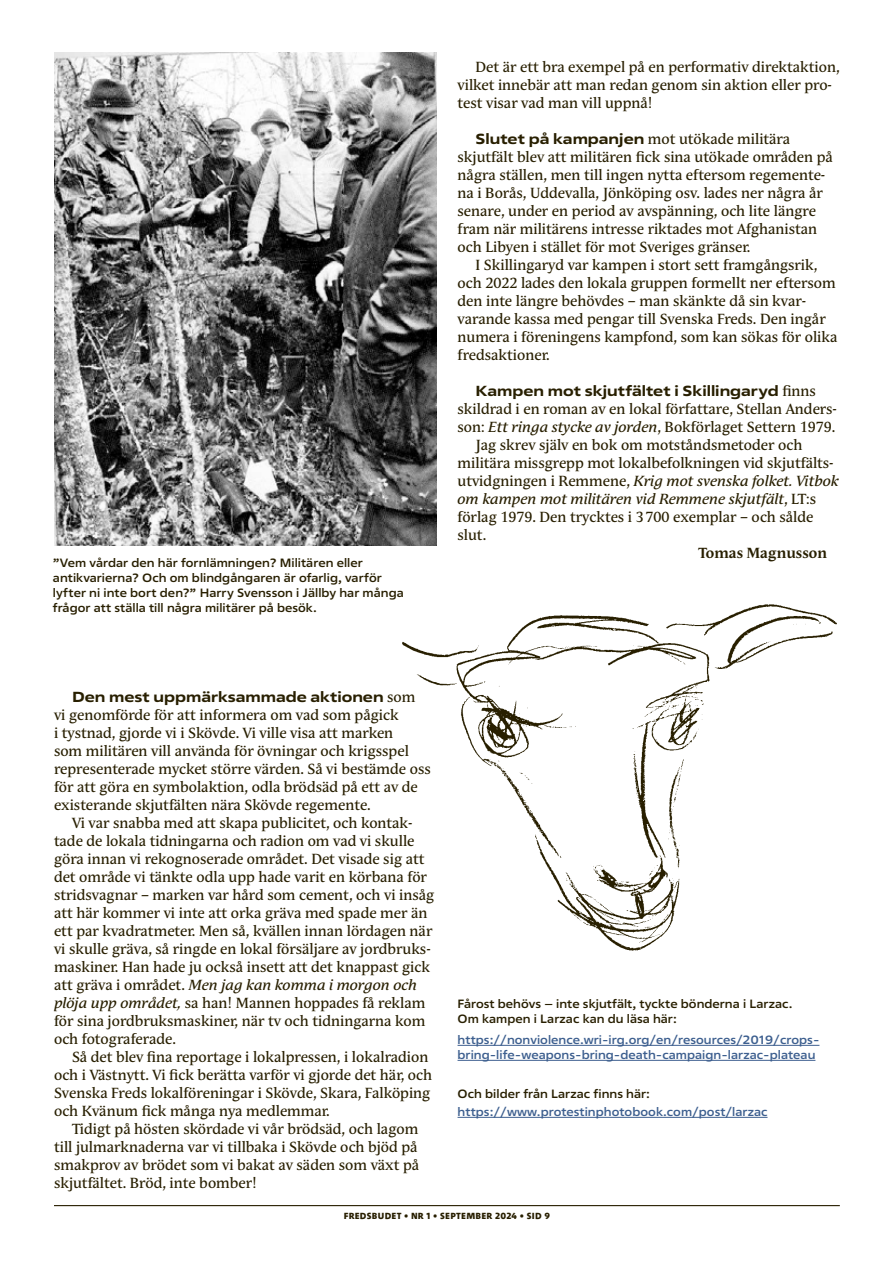
<style>
.page{position:relative;width:893px;height:1263px;background:#fff}
.page>*{position:absolute;margin:0;border:0;box-sizing:border-box;transform-origin:0 0}
.t1{font:14.55px/18px "Andulka Text Pro";color:#281f00}
.t2{font:italic 14.55px "Andulka Text Pro";color:#281f00}
.t3{font:700 expanded 14.55px "Fact";color:#281f00}
.t4{font:700 14.55px "Andulka Text Pro";color:#281f00}
.t5{font:500 semi-expanded 12px/15px "Fact";letter-spacing:.005em;color:#281f00}
.t6{font:500 semi-expanded 12px/15px "Fact";letter-spacing:.005em;color:#3d5f8f}
.t7{font:800 9px "Between 3";letter-spacing:.03em;color:#281f00}
.s1{font-family:"Fact";font-weight:700;font-stretch:expanded}
.s2{font-family:"Andulka Text Pro";font-weight:400;font-stretch:normal}
.s3{font-style:italic}
.s4{font-style:normal}
</style>
<div class="page">
<hr style="left:54px;top:1205px;width:786px;height:1px;background:#281f00">
<hr style="left:458px;top:1045px;width:361px;height:1px;background:#3d5f8f">
<hr style="left:458px;top:1060px;width:357px;height:1px;background:#3d5f8f">
<hr style="left:458px;top:1117px;width:309px;height:1px;background:#3d5f8f">
<img style="left:54px;top:53px;width:383px;height:493px">
<img style="left:402px;top:604px;width:435px;height:347px">
<p class="t5" style="left:53px;top:555px;width:352px">”Vem vårdar den här fornlämningen? Militären eller antikvarierna? Och om blindgångaren är ofarlig, varför lyfter ni inte bort den?” Harry Svensson i Jällby har många frågor att ställa till några militärer på besök.</p>
<p class="t1" style="left:458px;top:58px;width:384px;text-indent:18px">Det är ett bra exempel på en performativ direktaktion, vilket innebär att man redan genom sin aktion eller pro&shy;test visar vad man vill uppnå!</p>
<p class="t1" style="left:458px;top:130px;width:377px;text-indent:18px"><span class="s1">Slutet på kampanjen</span> mot utökade militära skjutfält blev att militären fick sina utökade områden på några ställen, men till ingen nytta eftersom regemente&shy;na i Borås, Uddevalla, Jönköping osv. lades ner några år senare, under en period av avspänning, och lite längre fram när militärens intresse riktades mot Afghanistan och Libyen i stället för mot Sveriges gränser.</p>
<p class="t1" style="left:458px;top:256px;width:381px;text-indent:18px">I Skillingaryd var kampen i stort sett framgångsrik, och 2022 lades den lokala gruppen formellt ner eftersom den inte längre behövdes – man skänkte då sin kvar&shy;varande kassa med pengar till Svenska Freds. Den ingår numera i föreningens kampfond, som kan sökas för olika fredsaktioner.</p>
<p class="t3" style="left:476px;top:381px;width:342px">Kampen mot skjutfältet i Skillingaryd <span class="s2">finns</span></p>
<p class="t1" style="left:458px;top:400px;width:381px">skildrad i en roman av en lokal författare, Stellan Anders-</p>
<p class="t1" style="left:458px;top:418px;width:379px">son: <span class="s3">Ett ringa stycke av jorden</span>, Bokförlaget Settern 1979.</p>
<p class="t1" style="left:476px;top:436px;width:328px">Jag skrev själv en bok om motståndsmetoder och</p>
<p class="t1" style="left:458px;top:454px;width:378px">militära missgrepp mot lokalbefolkningen vid skjutfälts-</p>
<p class="t2" style="left:458px;top:472px;width:383px"><span class="s4">utvidgningen i Remmene,</span> Krig mot svenska folket. Vitbok</p>
<p class="t2" style="left:458px;top:490px;width:360px">om kampen mot militären vid Remmene skjutfält<span class="s4">, LT:s</span></p>
<p class="t1" style="left:458px;top:508px;width:357px">förlag 1979. Den trycktes i 3700 exemplar – och sålde</p>
<p class="t1" style="left:458px;top:526px;width:30px">slut.</p>
<p class="t4" style="left:699px;top:544px;width:130px">Tomas Magnusson</p>
<p class="t3" style="left:72px;top:687px;width:345px">Den mest uppmärksammade aktionen <span class="s2">som</span></p>
<p class="t1" style="left:54px;top:706px;width:378px">vi genomförde för att informera om vad som pågick<br>i tystnad, gjorde vi i Skövde. Vi ville visa att marken<br>som militären vill använda för övningar och krigsspel representerade mycket större värden. Så vi bestämde oss för att göra en symbolaktion, odla brödsäd på ett av de existerande skjutfälten nära Skövde regemente.</p>
<p class="t1" style="left:54px;top:814px;width:382px;text-indent:18px">Vi var snabba med att skapa publicitet, och kontak&shy;tade de lokala tidningarna och radion om vad vi skulle göra innan vi rekognoserade området. Det visade sig att det område vi tänkte odla upp hade varit en körbana för stridsvagnar – marken var hård som cement, och vi insåg att här kommer vi inte att orka gräva med spade mer än ett par kvadratmeter. Men så, kvällen innan lördagen när vi skulle gräva, så ringde en lokal försäljare av jordbruks&shy;maskiner. Han hade ju också insett att det knappast gick att gräva i området. <span class="s3">Men jag kan komma i morgon och plöja upp området,</span> sa han! Mannen hoppades få reklam för sina jordbruksmaskiner, när tv och tidningarna kom och fotograferade.</p>
<p class="t1" style="left:54px;top:1048px;width:380px;text-indent:18px">Så det blev fina reportage i lokalpressen, i lokalradion och i Västnytt. Vi fick berätta varför vi gjorde det här, och Svenska Freds lokalföreningar i Skövde, Skara, Falköping och Kvänum fick många nya medlemmar.</p>
<p class="t1" style="left:54px;top:1120px;width:367px;text-align:justify;text-indent:18px">Tidigt på hösten skördade vi vår brödsäd, och lagom till julmarknaderna var vi tillbaka i Skövde och bjöd på smakprov av brödet som vi bakat av säden som växt på skjutfältet. Bröd, inte bomber!</p>
<p class="t5" style="left:458px;top:996px;width:336px">Fårost behövs – inte skjutfält, tyckte bönderna i Larzac.<br>Om kampen i Larzac kan du läsa här:</p>
<p class="t6" style="left:458px;top:1032px;width:363px">https://nonviolence.wri-irg.org/en/resources/2019/crops&shy;bring-life-weapons-bring-death-campaign-larzac-plateau</p>
<p class="t5" style="left:458px;top:1086px;width:194px">Och bilder från Larzac finns här:</p>
<p class="t6" style="left:458px;top:1104px;width:311px">https://www.protestinphotobook.com/post/larzac</p>
<p class="t7" style="left:344px;top:1210px;width:208px">FREDSBUDET • NR 1 • SEPTEMBER 2024 • SID 9</p>
</div>
